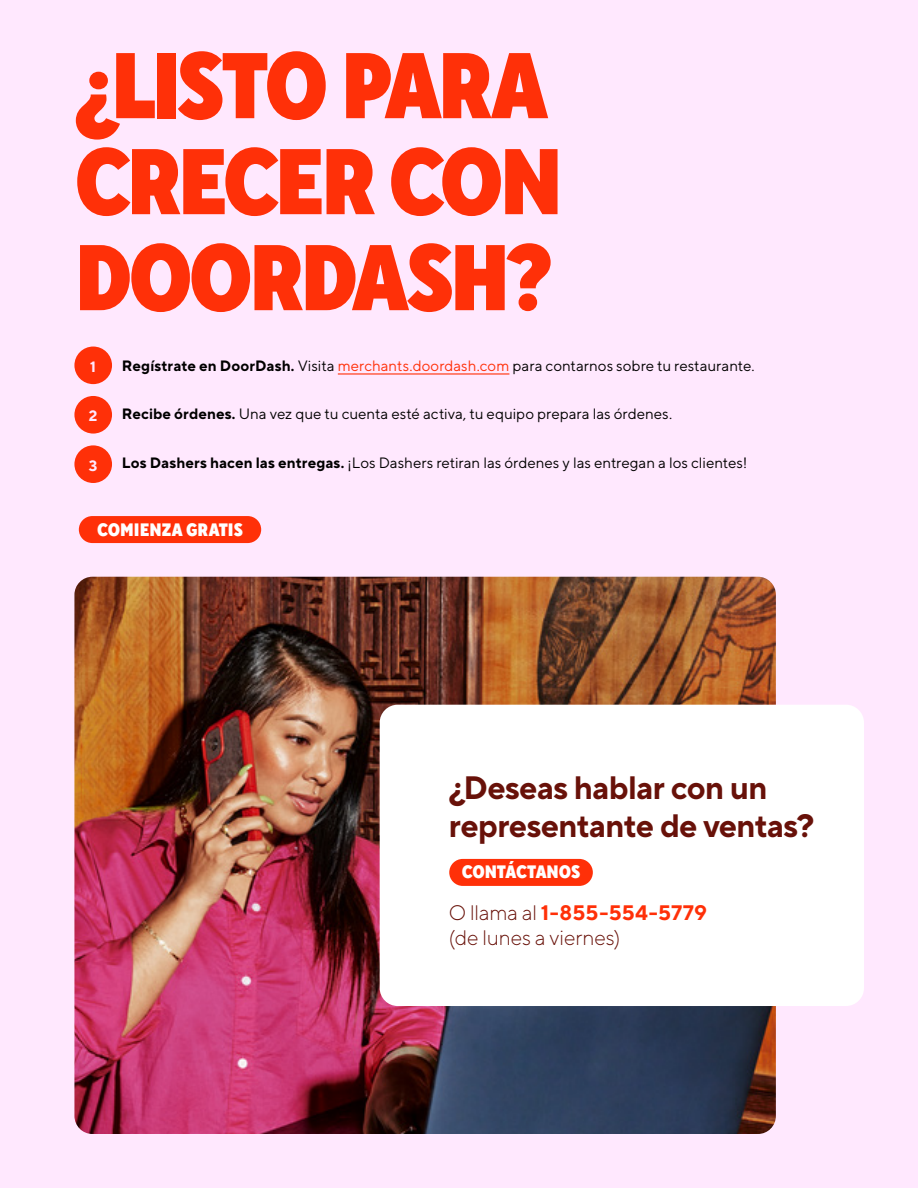
<style>
.page{position:relative;width:918px;height:1188px;background:#ffe8fe}
.page>*{position:absolute;margin:0;border:0;box-sizing:border-box;transform-origin:0 0}
.Page_Heading{font:900 93px "TT Norms Pro Cond";letter-spacing:-.045em;color:#ff3008}
.Page_Heading-2{font:700 32.4px "TT Norms Pro";letter-spacing:-.02em;color:#681109}
.t1{font:300 21px/25.2px "TT Norms";letter-spacing:-.01em;color:#681109}
.Bulleted_paragraph{font:900 18px "TT Norms Pro Cond";color:#fff}
.Bulleted_paragraph-2{font:15px "TT Norms Pro";letter-spacing:.005em;color:#000}
.Bulleted_paragraph-3{font:700 15px "TT Norms Pro";color:#ffe8fe}
.s1{font-weight:700}
.s2{font-family:"TT Norms";color:#ff3008}
.s3{font-weight:700;color:#ff3008}
</style>
<div class="page">
<hr style="left:338px;top:373px;width:171px;height:2px;background:#ff3008">
<div style="left:74px;top:347px;width:38px;height:37px;background:#ff3008;border-radius:50%"></div>
<div style="left:74px;top:396px;width:38px;height:38px;background:#ff3008;border-radius:50%"></div>
<div style="left:74px;top:445px;width:38px;height:38px;background:#ff3008;border-radius:50%"></div>
<img style="left:74px;top:577px;width:702px;height:557px">
<div style="left:380px;top:705px;width:484px;height:301px;background:#fff;border-radius:18px"></div>
<div style="left:449px;top:859px;width:144px;height:27px;background:#ff3008;border-radius:14px"></div>
<div style="left:79px;top:516px;width:182px;height:27px;background:#ff3008;border-radius:14px"></div>
<p class="Page_Heading" style="left:74px;top:15px;width:475px">¿LISTO PARA</p>
<p class="Page_Heading" style="left:74px;top:111px;width:490px">CRECER CON</p>
<p class="Page_Heading" style="left:74px;top:207px;width:479px">DOORDASH?</p>
<p class="Bulleted_paragraph-3" style="left:90px;top:355px;width:7px">1</p>
<p class="Bulleted_paragraph-2" style="left:122px;top:355px;width:634px"><span class="s1">Regístrate en DoorDash.</span> Visita <span class="s2">merchants.doordash.com</span> para contarnos sobre tu restaurante.</p>
<p class="Bulleted_paragraph-3" style="left:89px;top:405px;width:10px">2</p>
<p class="Bulleted_paragraph-2" style="left:122px;top:403px;width:552px"><span class="s1">Recibe órdenes.</span> Una vez que tu cuenta esté activa, tu equipo prepara las órdenes.</p>
<p class="Bulleted_paragraph-3" style="left:89px;top:454px;width:10px">3</p>
<p class="Bulleted_paragraph-2" style="left:122px;top:452px;width:627px"><span class="s1">Los Dashers hacen las entregas.</span> ¡Los Dashers retiran las órdenes y las entregan a los clientes!</p>
<p class="Bulleted_paragraph" style="left:97px;top:516px;width:147px">COMIENZA GRATIS</p>
<p class="Page_Heading-2" style="left:449px;top:763px;width:320px">¿Deseas hablar con un</p>
<p class="Page_Heading-2" style="left:449px;top:801px;width:367px">representante de ventas?</p>
<p class="Bulleted_paragraph" style="left:462px;top:858px;width:120px">CONTÁCTANOS</p>
<p class="t1" style="left:449px;top:900px;width:260px">O llama al <span class="s3">1-855-554-5779 </span>(de lunes a viernes)</p>
</div>
